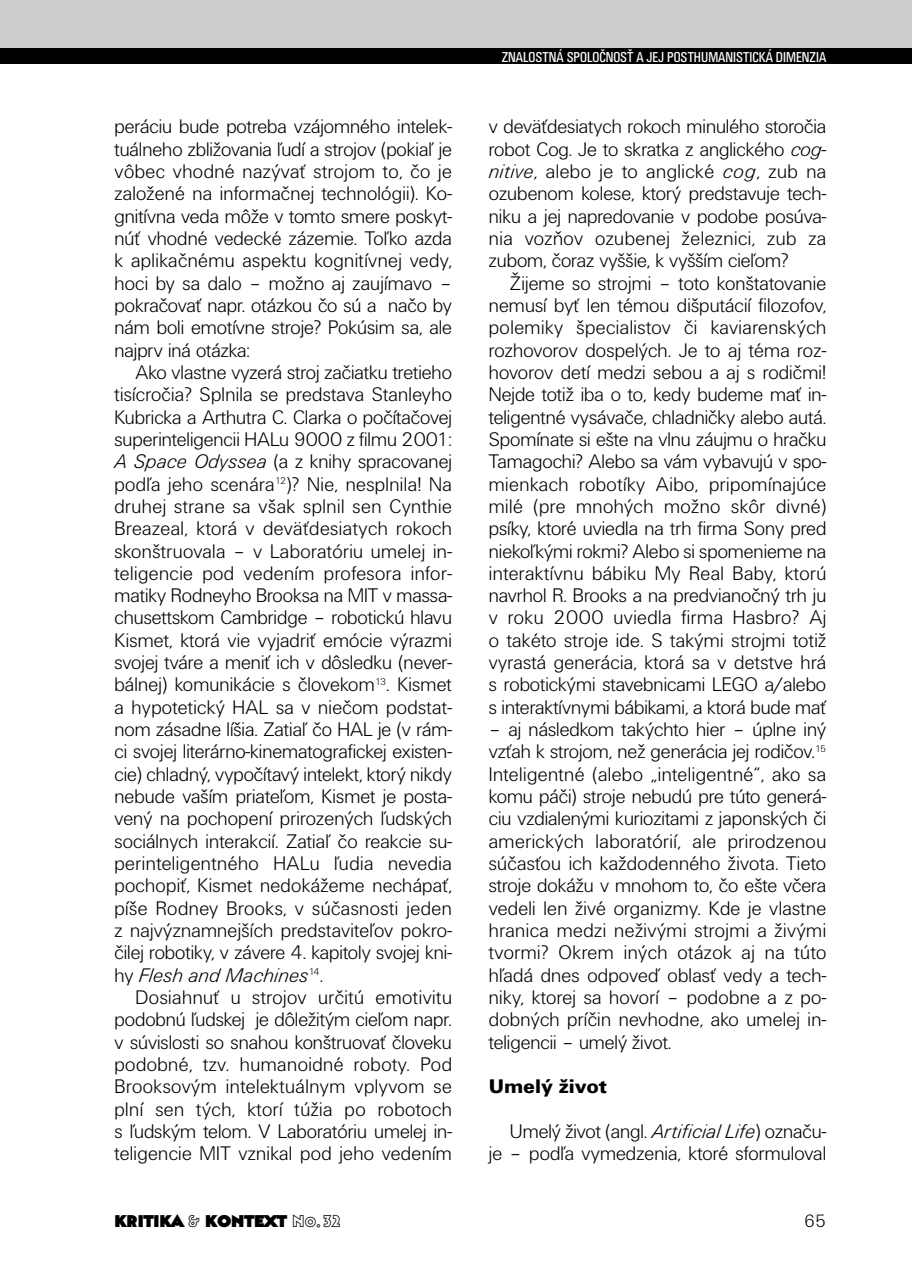
<style>
.page{position:relative;width:912px;height:1276px;background:#fff}
.page>*{position:absolute;margin:0;border:0;box-sizing:border-box;transform-origin:0 0}
.t1{font:300 20.4px/22.4px "Unitus DCE";color:#000;text-align:justify}
.t2{font:900 20.4px "Unitus TCE";color:#000}
.t3{font:300 18.6px "Unitus DCE";color:#000}
.t4{font:16.8px "Bahnhof Ultra";color:#000}
.t5{font:condensed 14.8px "Unitus TCE";color:#fff}
.s1{font-style:italic}
.s2{font-family:"Bahnhof Outline"}
</style>
<div class="page">
<svg style="left:0;top:0;width:912px;height:64px;background:#989898"></svg>
<p class="t1" style="left:114px;top:117px;width:339px">peráciu bude potreba vzájomného intelek&shy;tuálneho zbližovania ľudí a strojov (pokiaľ je vôbec vhodné nazývať strojom to, čo je založené na informačnej technológii). Ko&shy;gnitívna veda môže v tomto smere poskyt&shy;núť vhodné vedecké zázemie. Toľko azda k aplikačnému aspektu kognitívnej vedy, hoci by sa dalo – možno aj zaujímavo – pokračovať napr. otázkou čo sú a načo by nám boli emotívne stroje? Pokúsim sa, ale najprv iná otázka:</p>
<p class="t1" style="left:114px;top:362px;width:339px;text-indent:21px">Ako vlastne vyzerá stroj začiatku tretieho tisícročia? Splnila se predstava Stanleyho Kubricka a Arthutra C. Clarka o počítačovej superinteligencii HALu 9000 z filmu 2001:<br><span class="s1">A Space Odyssea</span> (a z knihy spracovanej podľa jeho scenára<sup>12</sup>)? Nie, nesplnila! Na druhej strane sa však splnil sen Cynthie Breazeal, ktorá v deväťdesiatych rokoch skonštruovala – v Laboratóriu umelej in&shy;teligencie pod vedením profesora infor&shy;matiky Rodneyho Brooksa na MIT v massa&shy;chusettskom Cambridge – robotickú hlavu Kismet, ktorá vie vyjadriť emócie výrazmi svojej tváre a meniť ich v dôsledku (never&shy;bálnej) komunikácie s človekom<sup>13</sup>. Kismet a hypotetický HAL sa v niečom podstat&shy;nom zásadne líšia. Zatiaľ čo HAL je (v rám&shy;ci svojej literárno-kinematografickej existen&shy;cie) chladný, vypočítavý intelekt, ktorý nikdy nebude vaším priateľom, Kismet je posta&shy;vený na pochopení prirozených ľudských sociálnych interakcií. Zatiaľ čo reakcie su&shy;perinteligentného HALu ľudia nevedia pochopiť, Kismet nedokážeme nechápať, píše Rodney Brooks, v súčasnosti jeden z najvýznamnejších predstaviteľov pokro&shy;čilej robotiky, v závere 4. kapitoly svojej kni&shy;hy <span class="s1">Flesh and Machines</span><sup>14</sup>.</p>
<p class="t1" style="left:114px;top:987px;width:339px;text-indent:21px">Dosiahnuť u strojov určitú emotivitu podobnú ľudskej je dôležitým cieľom napr. v súvislosti so snahou konštruovať človeku podobné, tzv. humanoidné roboty. Pod Brooksovým intelektuálnym vplyvom se plní sen tých, ktorí túžia po robotoch s ľudským telom. V Laboratóriu umelej in&shy;teligencie MIT vznikal pod jeho vedením</p>
<p class="t5" style="left:502px;top:51px;width:326px">ZNALOSTNÁ SPOLOČNOSŤ A JEJ POSTHUMANISTICKÁ DIMENZIA</p>
<p class="t1" style="left:489px;top:117px;width:339px">v deväťdesiatych rokoch minulého storočia robot Cog. Je to skratka z anglického <span class="s1">cog&shy;nitive</span>, alebo je to anglické <span class="s1">cog</span>, zub na ozubenom kolese, ktorý predstavuje tech&shy;niku a jej napredovanie v podobe posúva&shy;nia vozňov ozubenej železnici, zub za zubom, čoraz vyššie, k vyšším cieľom?</p>
<p class="t1" style="left:489px;top:273px;width:339px;text-indent:21px">Žijeme so strojmi – toto konštatovanie nemusí byť len témou dišputácií filozofov, polemiky špecialistov či kaviarenských rozhovorov dospelých. Je to aj téma roz&shy;hovorov detí medzi sebou a aj s rodičmi!<br>Nejde totiž iba o to, kedy budeme mať in&shy;teligentné vysávače, chladničky alebo autá.<br>Spomínate si ešte na vlnu záujmu o hračku Tamagochi? Alebo sa vám vybavujú v spo&shy;mienkach robotíky Aibo, pripomínajúce milé (pre mnohých možno skôr divné) psíky, ktoré uviedla na trh firma Sony pred niekoľkými rokmi? Alebo si spomenieme na interaktívnu bábiku My Real Baby, ktorú navrhol R. Brooks a na predvianočný trh ju v roku 2000 uviedla firma Hasbro? Aj o takéto stroje ide. S takými strojmi totiž vyrastá generácia, ktorá sa v detstve hrá s robotickými stavebnicami LEGO a/alebo s interaktívnymi bábikami, a ktorá bude mať</p>
<p class="t1" style="left:489px;top:720px;width:339px">– aj následkom takýchto hier – úplne iný vzťah k strojom, než generácia jej rodičov.<sup>15<br></sup>Inteligentné (alebo „inteligentné“, ako sa komu páči) stroje nebudú pre túto generá&shy;ciu vzdialenými kuriozitami z japonských či amerických laboratórií, ale prirodzenou súčasťou ich každodenného života. Tieto stroje dokážu v mnohom to, čo ešte včera vedeli len živé organizmy. Kde je vlastne hranica medzi neživými strojmi a živými tvormi? Okrem iných otázok aj na túto hľadá dnes odpoveď oblasť vedy a tech&shy;niky, ktorej sa hovorí – podobne a z po&shy;dobných príčin nevhodne, ako umelej in&shy;teligencii – umelý život.</p>
<p class="t2" style="left:489px;top:1079px;width:120px">Umelý život</p>
<p class="t1" style="left:489px;top:1121px;width:339px;text-align:right">Umelý život (angl. <span class="s1">Artificial Life</span>) označu-<br>je – podľa vymedzenia, ktoré sformuloval</p>
<p class="t4" style="left:114px;top:1212px;width:227px">KRITIKA <span class="s2">&amp;</span> KONTEXT <span class="s2">No.32</span></p>
<p class="t3" style="left:804px;top:1214px;width:24px">65</p>
</div>
